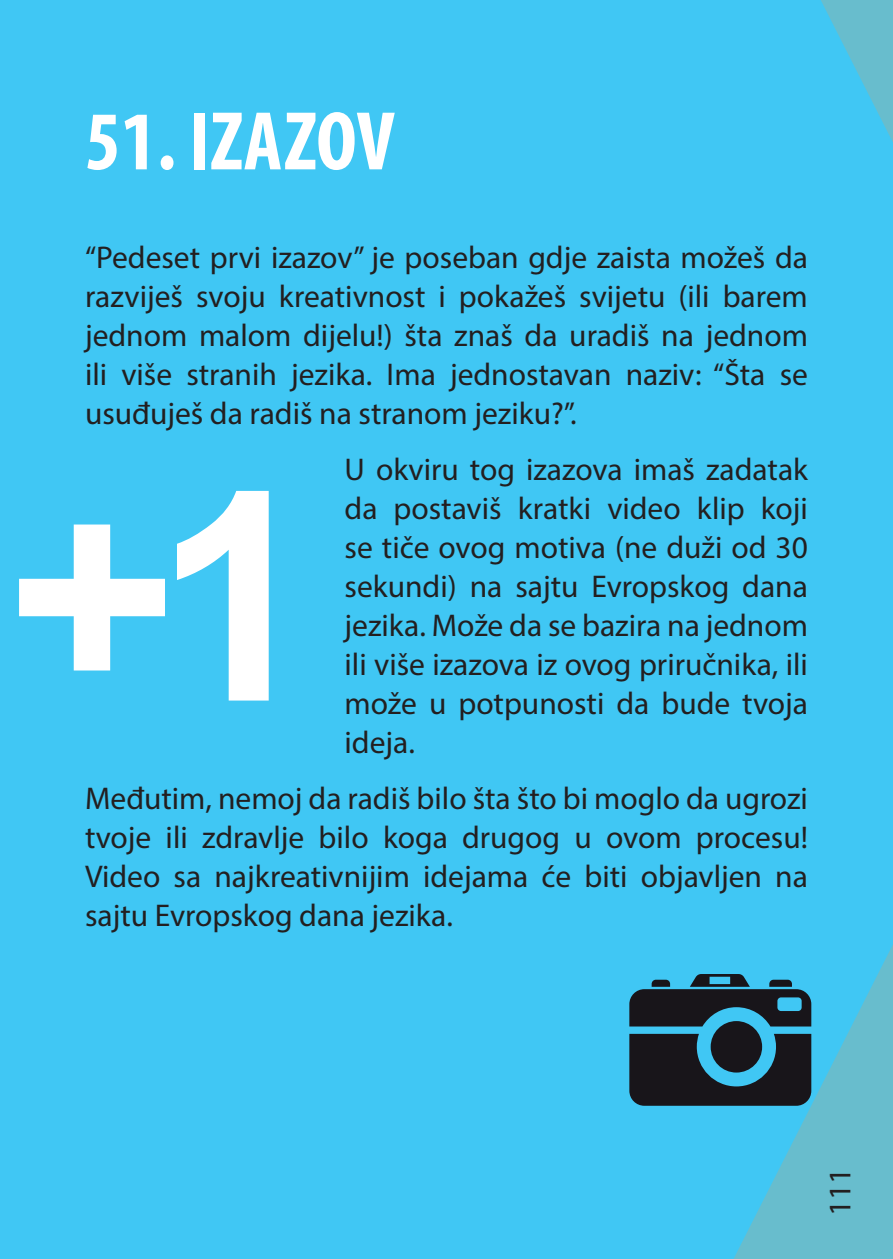
<style>
.page{position:relative;width:893px;height:1259px;background:#40c7f4}
.page>*{position:absolute;margin:0;border:0;box-sizing:border-box;transform-origin:0 0}
.t1{font:700 291.6px "Arial";color:#fff}
.t2{font:700 condensed 84px "Myriad Pro";color:#fff}
.t3{font:31.5px/39px "Myriad Pro";color:#231f20;text-align:justify}
</style>
<div class="page">
<svg style="left:689px;top:945px;width:204px;height:314px"></svg>
<svg style="left:821px;top:0;width:72px;height:142px"></svg>
<svg style="left:629px;top:1034px;width:182px;height:71px"></svg>
<div style="left:711px;top:1021px;width:51px;height:51px;background:#18151a;border-radius:50%"></div>
<svg style="left:629px;top:974px;width:182px;height:52px"></svg>
<h2 class="t2" style="left:85px;top:89px;width:311px">51. IZAZOV</h2>
<p class="t3" style="left:85px;top:237px;width:724px">“Pedeset prvi izazov” je poseban gdje zaista možeš da razviješ svoju kreativnost i pokažeš svijetu (ili barem jednom malom dijelu!) šta znaš da uradiš na jednom ili više stranih jezika. Ima jednostavan naziv: “Šta se usuđuješ da radiš na stranom jeziku?”.</p>
<p class="t3" style="left:345px;top:449px;width:465px">U okviru tog izazova imaš zadatak da postaviš kratki video klip koji se tiče ovog motiva (ne duži od 30 sekundi) na sajtu Evropskog dana jezika. Može da se bazira na jednom ili više izazova iz ovog priručnika, ili može u potpunosti da bude tvoja ideja.</p>
<p class="t3" style="left:85px;top:778px;width:724px">Međutim, nemoj da radiš bilo šta što bi moglo da ugrozi tvoje ili zdravlje bilo koga drugog u ovom procesu!<br>Video sa najkreativnijim idejama će biti objavljen na sajtu Evropskog dana jezika.</p>
<h1 class="t1" style="left:7px;top:392px;width:311px">+1</h1>
<p class="t3" style="left:820px;top:1216px;width:50px;rotate:-90deg">111</p>
</div>
